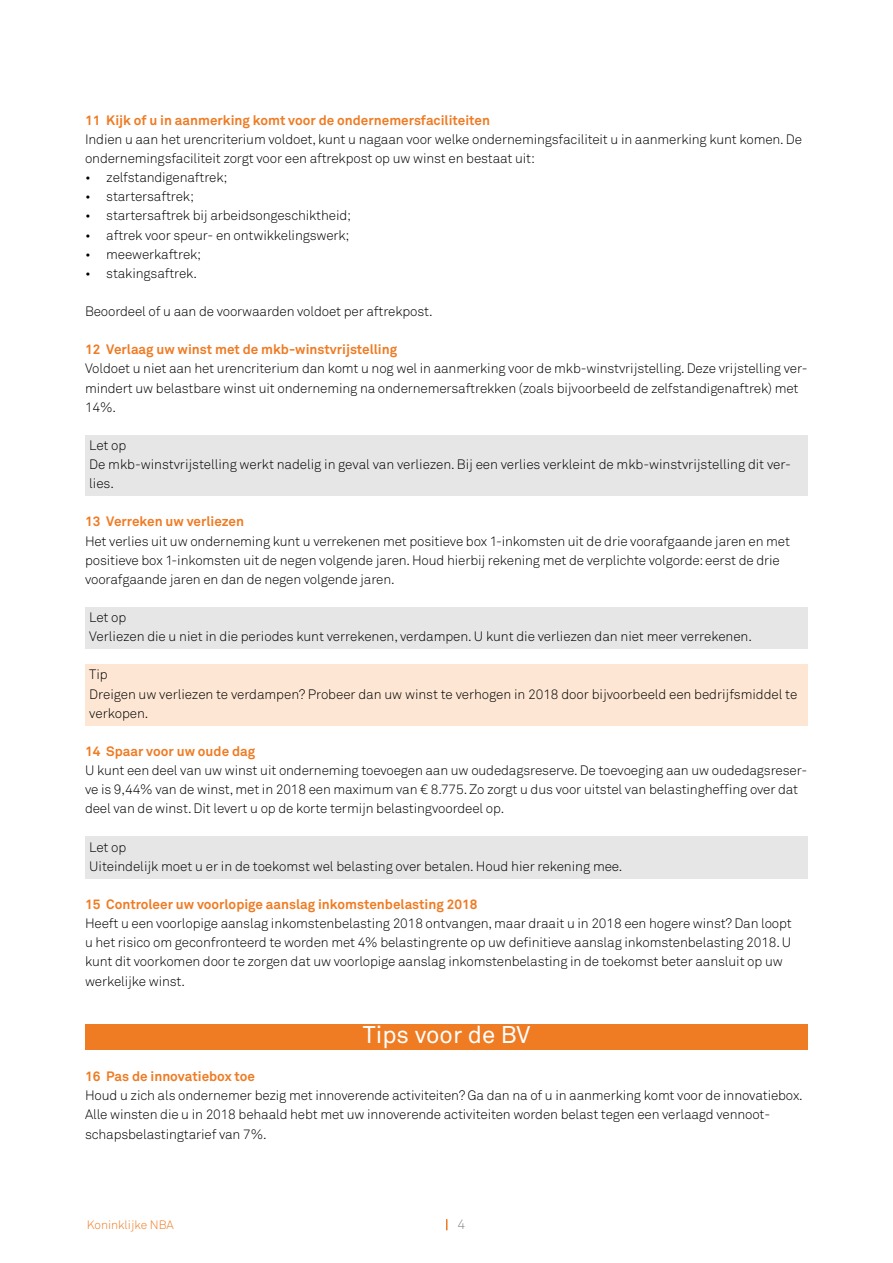
<style>
.page{position:relative;width:893px;height:1263px;background:#fff}
.page>*{position:absolute;margin:0;border:0;box-sizing:border-box;transform-origin:0 0}
.Kop_16_pnt_PMS158_DI{font:24px "Akkurat";color:#fff}
.Bodytekst{font:300 13.5px/19.2px "Akkurat";letter-spacing:-.01em;color:#000}
.Bodytekst_Alinea-arc{font:300 13.5px/19.2px "Akkurat";letter-spacing:-.005em;color:#000}
.t1{font:700 13.5px "Akkurat";color:#ef7b23}
.t2{font:300 13.5px "Akkurat";color:#8d8c8d}
.t3{font:300 12px "Akkurat";color:#ef7b23}
</style>
<div class="page">
<div style="left:85px;top:435px;width:723px;height:22px;background:#e7e6e7"></div>
<div style="left:85px;top:454px;width:723px;height:41px;background:#e7e6e7"></div>
<div style="left:85px;top:607px;width:723px;height:22px;background:#e7e6e7"></div>
<div style="left:85px;top:626px;width:723px;height:22px;background:#e7e6e7"></div>
<div style="left:85px;top:665px;width:723px;height:22px;background:#fde7d4"></div>
<div style="left:85px;top:684px;width:723px;height:41px;background:#fde7d4"></div>
<div style="left:85px;top:837px;width:723px;height:22px;background:#e7e6e7"></div>
<div style="left:85px;top:856px;width:723px;height:22px;background:#e7e6e7"></div>
<div style="left:85px;top:1024px;width:723px;height:25px;background:#ef7b23"></div>
<p class="t1" style="left:85px;top:111px;width:406px">11 Kijk of u in aanmerking komt voor de ondernemersfaciliteiten</p>
<p class="Bodytekst" style="left:85px;top:130px;width:718px">Indien u aan het urencriterium voldoet, kunt u nagaan voor welke ondernemingsfaciliteit u in aanmerking kunt komen. De ondernemingsfaciliteit zorgt voor een aftrekpost op uw winst en bestaat uit:</p>
<p class="Bodytekst" style="left:85px;top:168px;width:144px">• zelfstandigenaftrek;</p>
<p class="Bodytekst" style="left:85px;top:187px;width:110px">• startersaftrek;</p>
<p class="Bodytekst" style="left:85px;top:206px;width:268px">• startersaftrek bij arbeidsongeschiktheid;</p>
<p class="Bodytekst" style="left:85px;top:225px;width:266px">• aftrek voor speur- en ontwikkelingswerk;</p>
<p class="Bodytekst" style="left:85px;top:245px;width:118px">• meewerkaftrek;</p>
<p class="Bodytekst" style="left:85px;top:264px;width:113px">• stakingsaftrek.</p>
<p class="Bodytekst" style="left:85px;top:302px;width:349px">Beoordeel of u aan de voorwaarden voldoet per aftrekpost.</p>
<p class="t1" style="left:85px;top:341px;width:314px">12 Verlaag uw winst met de mkb-winstvrijstelling</p>
<p class="Bodytekst" style="left:85px;top:359px;width:724px">Voldoet u niet aan het urencriterium dan komt u nog wel in aanmerking voor de mkb-winstvrijstelling. Deze vrijstelling ver&shy;mindert uw belastbare winst uit onderneming na ondernemersaftrekken (zoals bijvoorbeeld de zelfstandigenaftrek) met<br>14%.</p>
<p class="Bodytekst_Alinea-arc" style="left:89px;top:436px;width:39px">Let op</p>
<p class="Bodytekst_Alinea-arc" style="left:89px;top:455px;width:703px">De mkb-winstvrijstelling werkt nadelig in geval van verliezen. Bij een verlies verkleint de mkb-winstvrijstelling dit ver&shy;lies.</p>
<p class="t1" style="left:85px;top:513px;width:161px">13 Verreken uw verliezen</p>
<p class="Bodytekst" style="left:85px;top:531px;width:706px">Het verlies uit uw onderneming kunt u verrekenen met positieve box 1-inkomsten uit de drie voorafgaande jaren en met positieve box 1-inkomsten uit de negen volgende jaren. Houd hierbij rekening met de verplichte volgorde: eerst de drie voorafgaande jaren en dan de negen volgende jaren.</p>
<p class="Bodytekst_Alinea-arc" style="left:89px;top:608px;width:39px">Let op</p>
<p class="Bodytekst_Alinea-arc" style="left:89px;top:627px;width:664px">Verliezen die u niet in die periodes kunt verrekenen, verdampen. U kunt die verliezen dan niet meer verrekenen.</p>
<p class="Bodytekst_Alinea-arc" style="left:89px;top:665px;width:20px">Tip</p>
<p class="Bodytekst_Alinea-arc" style="left:89px;top:684px;width:710px">Dreigen uw verliezen te verdampen? Probeer dan uw winst te verhogen in 2018 door bijvoorbeeld een bedrijfsmiddel te verkopen.</p>
<p class="t1" style="left:85px;top:743px;width:172px">14 Spaar voor uw oude dag</p>
<p class="Bodytekst" style="left:85px;top:761px;width:724px">U kunt een deel van uw winst uit onderneming toevoegen aan uw oudedagsreserve. De toevoeging aan uw oudedagsreser&shy;ve is 9,44% van de winst, met in 2018 een maximum van € 8.775. Zo zorgt u dus voor uitstel van belastingheffing over dat deel van de winst. Dit levert u op de korte termijn belastingvoordeel op.</p>
<p class="Bodytekst_Alinea-arc" style="left:89px;top:837px;width:39px">Let op</p>
<p class="Bodytekst_Alinea-arc" style="left:89px;top:857px;width:535px">Uiteindelijk moet u er in de toekomst wel belasting over betalen. Houd hier rekening mee.</p>
<p class="t1" style="left:85px;top:896px;width:394px">15 Controleer uw voorlopige aanslag inkomstenbelasting 2018</p>
<p class="Bodytekst" style="left:85px;top:914px;width:708px">Heeft u een voorlopige aanslag inkomstenbelasting 2018 ontvangen, maar draait u in 2018 een hogere winst? Dan loopt u het risico om geconfronteerd te worden met 4% belastingrente op uw definitieve aanslag inkomstenbelasting 2018. U kunt dit voorkomen door te zorgen dat uw voorlopige aanslag inkomstenbelasting in de toekomst beter aansluit op uw werkelijke winst.</p>
<p class="Kop_16_pnt_PMS158_DI" style="left:363px;top:1020px;width:169px">Tips voor de BV</p>
<p class="t1" style="left:85px;top:1068px;width:172px">16 Pas de innovatiebox toe</p>
<p class="Bodytekst" style="left:85px;top:1086px;width:719px">Houd u zich als ondernemer bezig met innoverende activiteiten? Ga dan na of u in aanmerking komt voor de innovatiebox.<br>Alle winsten die u in 2018 behaald hebt met uw innoverende activiteiten worden belast tegen een verlaagd vennoot&shy;schapsbelastingtarief van 7%.</p>
<p class="t3" style="left:87px;top:1217px;width:89px">Koninklijke NBA</p>
<p class="t2" style="left:457px;top:1216px;width:9px">4</p>
</div>
